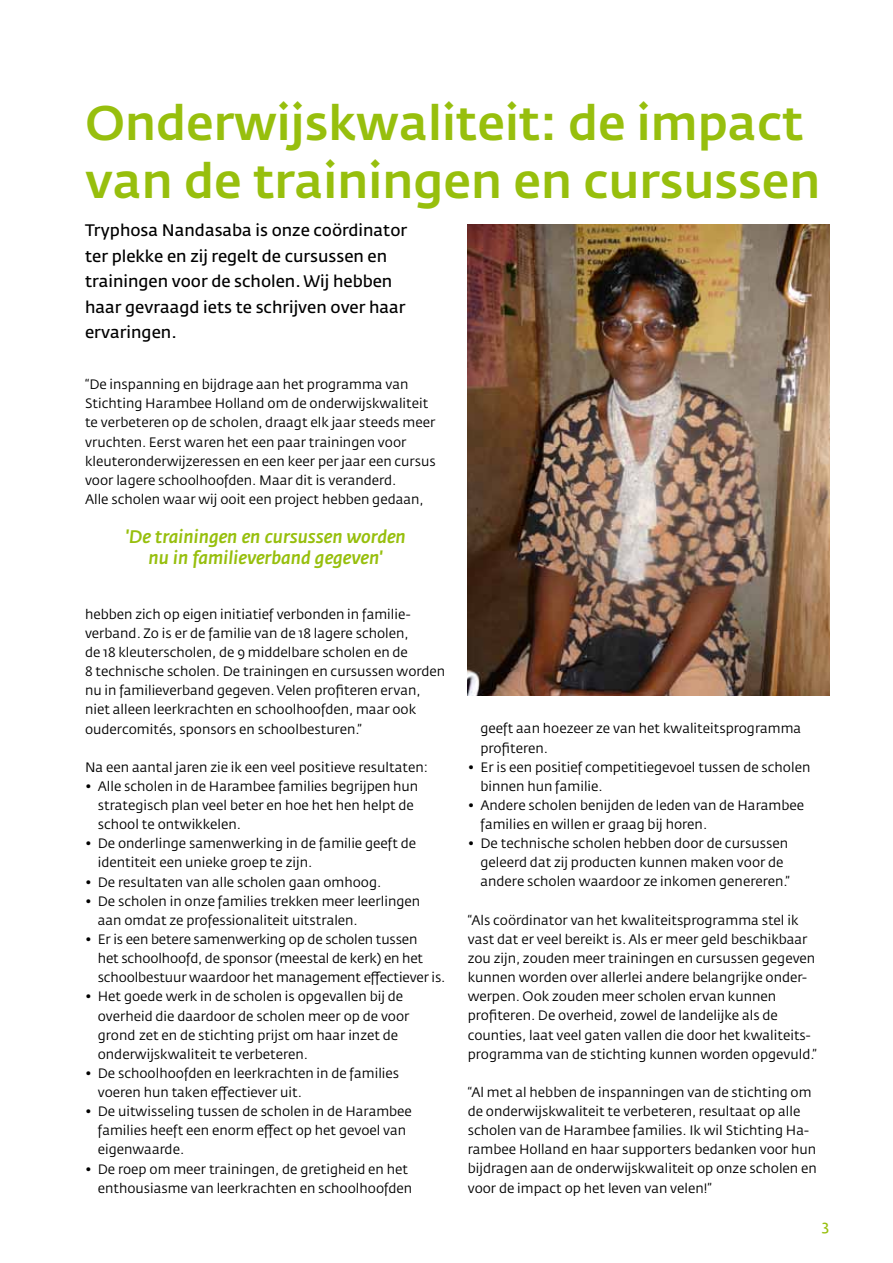
<style>
.page{position:relative;width:893px;height:1263px;background:#fff}
.page>*{position:absolute;margin:0;border:0;box-sizing:border-box;transform-origin:0 0}
.t1{font:500 48px/57.4px "Fedra Sans Std";color:#97bf0d}
.t2{font:italic 500 18px/21px "Fedra Sans Std";color:#97bf0d;text-align:center}
.t3{font:16.5px/25.5px "Fedra Sans Std";color:#000}
.t4{font:15px "Fedra Sans Std";color:#97bf0d}
.t5{font:13.5px/19.2px "Fedra Sans Std";color:#000}
</style>
<div class="page">
<img style="left:468px;top:224px;width:361px;height:471px">
<h1 class="t1" style="left:85px;top:95px;width:737px">Onderwijskwaliteit: de impact van de trainingen en cursussen</h1>
<p class="t3" style="left:85px;top:217px;width:324px">Tryphosa Nandasaba is onze coördinator ter plekke en zij regelt de cursussen en trainingen voor de scholen. Wij hebben haar gevraagd iets te schrijven over haar ervaringen.</p>
<p class="t5" style="left:85px;top:375px;width:352px">“De inspanning en bijdrage aan het programma van Stichting Harambee Holland om de onderwijskwaliteit te verbeteren op de scholen, draagt elk jaar steeds meer vruchten. Eerst waren het een paar trainingen voor kleuteronderwijzeressen en een keer per jaar een cursus voor lagere schoolhoofden. Maar dit is veranderd.<br>Alle scholen waar wij ooit een project hebben gedaan,</p>
<h2 class="t2" style="left:126px;top:526px;width:282px">'De trainingen en cursussen worden nu in familieverband gegeven'</h2>
<p class="t5" style="left:85px;top:604px;width:362px">hebben zich op eigen initiatief verbonden in familie&shy;verband. Zo is er de familie van de 18 lagere scholen,<br>de 18 kleuterscholen, de 9 middelbare scholen en de<br>8 technische scholen. De trainingen en cursussen worden nu in familieverband gegeven. Velen profiteren ervan, niet alleen leerkrachten en schoolhoofden, maar ook oudercomités, sponsors en schoolbesturen.”</p>
<p class="t5" style="left:85px;top:757px;width:344px">Na een aantal jaren zie ik een veel positieve resultaten:</p>
<p class="t5" style="left:98px;top:776px;width:322px;text-indent:-13px">• Alle scholen in de Harambee families begrijpen hun strategisch plan veel beter en hoe het hen helpt de school te ontwikkelen.</p>
<p class="t5" style="left:98px;top:834px;width:320px;text-indent:-13px">• De onderlinge samenwerking in de familie geeft de identiteit een unieke groep te zijn.</p>
<p class="t5" style="left:85px;top:872px;width:298px">• De resultaten van alle scholen gaan omhoog.</p>
<p class="t5" style="left:98px;top:891px;width:324px;text-indent:-13px">• De scholen in onze families trekken meer leerlingen aan omdat ze professionaliteit uitstralen.</p>
<p class="t5" style="left:98px;top:930px;width:349px;text-indent:-13px">• Er is een betere samenwerking op de scholen tussen<br>het schoolhoofd, de sponsor (meestal de kerk) en het schoolbestuur waardoor het management effectiever is.</p>
<p class="t5" style="left:98px;top:987px;width:313px;text-indent:-13px">• Het goede werk in de scholen is opgevallen bij de overheid die daardoor de scholen meer op de voor grond zet en de stichting prijst om haar inzet de onderwijskwaliteit te verbeteren.</p>
<p class="t5" style="left:98px;top:1063px;width:303px;text-indent:-13px">• De schoolhoofden en leerkrachten in de families voeren hun taken effectiever uit.</p>
<p class="t5" style="left:98px;top:1102px;width:316px;text-indent:-13px">• De uitwisseling tussen de scholen in de Harambee families heeft een enorm effect op het gevoel van eigenwaarde.</p>
<p class="t5" style="left:98px;top:1159px;width:316px;text-indent:-13px">• De roep om meer trainingen, de gretigheid en het enthousiasme van leerkrachten en schoolhoofden</p>
<p class="t5" style="left:480px;top:719px;width:322px">geeft aan hoezeer ze van het kwaliteitsprogramma profiteren.</p>
<p class="t5" style="left:480px;top:757px;width:331px;text-indent:-13px">• Er is een positief competitiegevoel tussen de scholen binnen hun familie.</p>
<p class="t5" style="left:480px;top:796px;width:325px;text-indent:-13px">• Andere scholen benijden de leden van de Harambee families en willen er graag bij horen.</p>
<p class="t5" style="left:480px;top:834px;width:311px;text-indent:-13px">• De technische scholen hebben door de cursussen geleerd dat zij producten kunnen maken voor de andere scholen waardoor ze inkomen genereren.”</p>
<p class="t5" style="left:468px;top:910px;width:351px">“Als coördinator van het kwaliteitsprogramma stel ik vast dat er veel bereikt is. Als er meer geld beschikbaar zou zijn, zouden meer trainingen en cursussen gegeven kunnen worden over allerlei andere belangrijke onder&shy;werpen. Ook zouden meer scholen ervan kunnen profiteren. De overheid, zowel de landelijke als de counties, laat veel gaten vallen die door het kwaliteits&shy;programma van de stichting kunnen worden opgevuld.”</p>
<p class="t5" style="left:468px;top:1082px;width:351px">“Al met al hebben de inspanningen van de stichting om de onderwijskwaliteit te verbeteren, resultaat op alle scholen van de Harambee families. Ik wil Stichting Ha&shy;rambee Holland en haar supporters bedanken voor hun bijdragen aan de onderwijskwaliteit op onze scholen en voor de impact op het leven van velen!”</p>
<p class="t4" style="left:822px;top:1216px;width:9px">3</p>
</div>
